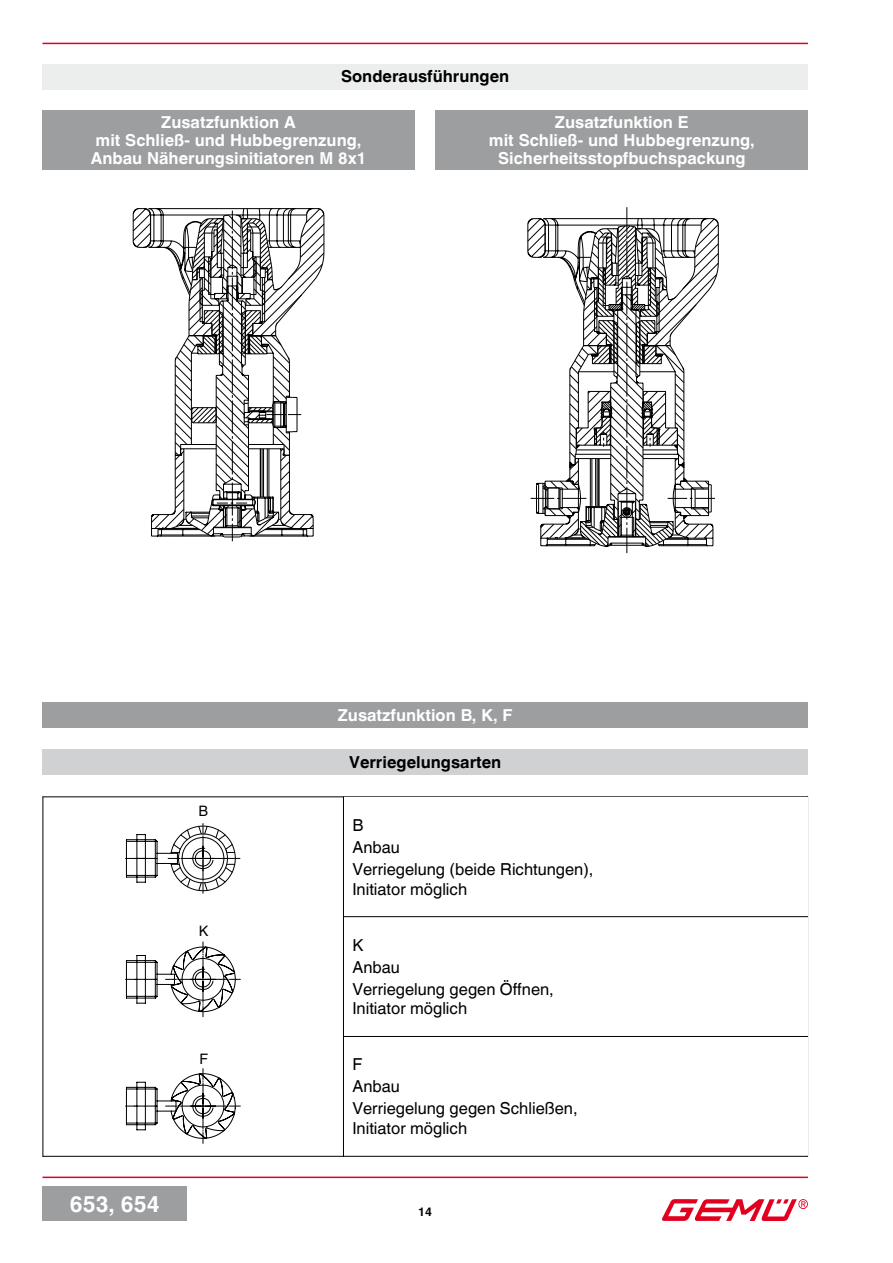
<style>
.page{position:relative;width:893px;height:1263px;background:#fff}
.page>*{position:absolute;margin:0;border:0;box-sizing:border-box;transform-origin:0 0}
.t1{font:700 22.5px "Helvetica World";color:#fff}
.t2{font:700 16.5px/18px "Helvetica World";color:#fff;text-align:center}
.t3{font:16.5px/21.9px "Helvetica World";color:#000}
.t4{font:700 16.5px "Helvetica World";color:#000}
.t5{font:14.4px "Helvetica World";color:#000}
.t6{font:700 12px "Helvetica World";color:#000}
</style>
<div class="page">
<hr style="left:43px;top:43px;width:765px;height:1px;background:#e20020">
<hr style="left:43px;top:1176px;width:765px;height:2px;background:#e20020">
<img style="left:662px;top:1199px;width:146px;height:21px">
<div style="left:43px;top:1186px;width:144px;height:34px;background:#9c9e9f"></div>
<svg style="left:527px;top:218px;width:192px;height:63px"></svg>
<svg style="left:530px;top:207px;width:185px;height:347px"></svg>
<svg style="left:536px;top:225px;width:178px;height:322px"></svg>
<svg style="left:132px;top:208px;width:193px;height:73px"></svg>
<svg style="left:151px;top:211px;width:163px;height:330px"></svg>
<hr style="left:807px;top:796px;width:1px;height:361px;background:#000">
<hr style="left:43px;top:796px;width:765px;height:1px;background:#000">
<hr style="left:43px;top:796px;width:1px;height:361px;background:#000">
<hr style="left:343px;top:796px;width:1px;height:361px;background:#000">
<hr style="left:343px;top:916px;width:465px;height:1px;background:#000">
<hr style="left:343px;top:1036px;width:465px;height:1px;background:#000">
<hr style="left:43px;top:1156px;width:765px;height:1px;background:#000">
<div style="left:43px;top:749px;width:765px;height:26px;background:#d0d1d2"></div>
<div style="left:43px;top:702px;width:765px;height:26px;background:#9c9e9f"></div>
<div style="left:43px;top:64px;width:765px;height:25px;background:#eceded"></div>
<div style="left:436px;top:111px;width:372px;height:59px;background:#9c9e9f"></div>
<div style="left:43px;top:111px;width:372px;height:59px;background:#9c9e9f"></div>
<svg style="left:125px;top:823px;width:115px;height:320px"></svg>
<p class="t4" style="left:341px;top:67px;width:170px">Sonderausführungen</p>
<p class="t2" style="left:489px;top:114px;width:267px">Zusatzfunktion E<br>mit Schließ- und Hubbegrenzung,<br>Sicherheitsstopfbuchspackung</p>
<p class="t2" style="left:91px;top:114px;width:277px">Zusatzfunktion A<br>mit Schließ- und Hubbegrenzung,<br>Anbau Näherungsinitiatoren M 8x1</p>
<p class="t2" style="left:338px;top:706px;width:176px">Zusatzfunktion B, K, F</p>
<p class="t5" style="left:198px;top:803px;width:11px">B</p>
<p class="t5" style="left:199px;top:923px;width:11px">K</p>
<p class="t5" style="left:199px;top:1050px;width:10px">F</p>
<h1 class="t1" style="left:70px;top:1190px;width:92px">653, 654</h1>
<p class="t4" style="left:349px;top:752px;width:154px">Verriegelungsarten</p>
<p class="t3" style="left:352px;top:814px;width:243px">B<br>Anbau<br>Verriegelung (beide Richtungen),</p>
<p class="t3" style="left:352px;top:878px;width:116px">Initiator möglich</p>
<p class="t3" style="left:352px;top:934px;width:203px">K<br>Anbau<br>Verriegelung gegen Öffnen,</p>
<p class="t3" style="left:352px;top:998px;width:116px">Initiator möglich</p>
<p class="t3" style="left:352px;top:1054px;width:227px">F<br>Anbau<br>Verriegelung gegen Schließen,</p>
<p class="t3" style="left:352px;top:1117px;width:116px">Initiator möglich</p>
<p class="t6" style="left:418px;top:1205px;width:15px">14</p>
</div>
